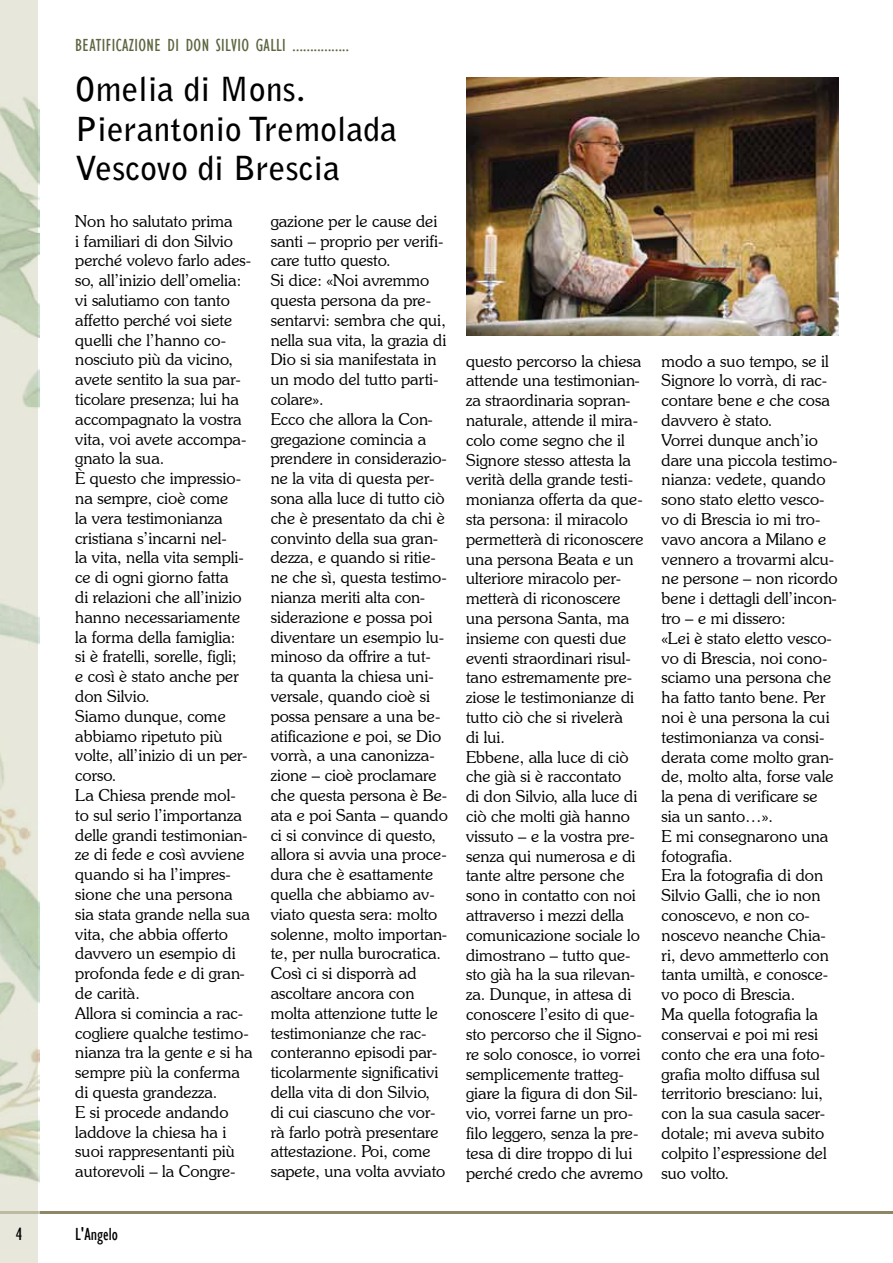
<style>
.page{position:relative;width:893px;height:1263px;background:#fff}
.page>*{position:absolute;margin:0;border:0;box-sizing:border-box;transform-origin:0 0}
.t1{font:700 33px/39.6px "Bell Gothic Std";letter-spacing:.01em;color:#000}
.t2{font:condensed 18px "Gill Sans";letter-spacing:.02em;color:#5d6641}
.t3{font:condensed 18px "Gill Sans";color:#000}
.t4{font:300 16.5px/19.8px "Souvenir IT Cby BT";color:#000}
</style>
<div class="page">
<hr style="left:0;top:1212px;width:893px;height:2px;background:#8d8766">
<img style="left:38px;top:108px;width:1px;height:1106px">
<svg style="left:0;top:0;width:38px;height:1263px;background:#dadfcd"></svg>
<img style="left:466px;top:78px;width:373px;height:257px">
<p class="t2" style="left:75px;top:37px;width:275px">BEATIFICAZIONE DI DON SILVIO GALLI ................</p>
<h1 class="t1" style="left:75px;top:72px;width:323px">Omelia di Mons.<br>Pierantonio Tremolada<br>Vescovo di Brescia</h1>
<p class="t4" style="left:75px;top:212px;width:179px">Non ho salutato prima<br>i familiari di don Silvio perché volevo farlo ades&shy;so, all’inizio dell’omelia: vi salutiamo con tanto affetto perché voi siete quelli che l’hanno co&shy;nosciuto più da vicino, avete sentito la sua par&shy;ticolare presenza; lui ha accompagnato la vostra vita, voi avete accompa&shy;gnato la sua.<br>È questo che impressio&shy;na sempre, cioè come<br>la vera testimonianza cristiana s’incarni nel-<br>la vita, nella vita sempli&shy;ce di ogni giorno fatta<br>di relazioni che all’inizio hanno necessariamente la forma della famiglia:<br>si è fratelli, sorelle, figli;<br>e così è stato anche per don Silvio.<br>Siamo dunque, come abbiamo ripetuto più volte, all’inizio di un per&shy;corso.<br>La Chiesa prende mol&shy;to sul serio l’importanza delle grandi testimonian&shy;ze di fede e così avviene quando si ha l’impres&shy;sione che una persona sia stata grande nella sua vita, che abbia offerto davvero un esempio di profonda fede e di gran&shy;de carità.<br>Allora si comincia a rac&shy;cogliere qualche testimo&shy;nianza tra la gente e si ha sempre più la conferma di questa grandezza.<br>E si procede andando laddove la chiesa ha i suoi rappresentanti più autorevoli – la Congre-</p>
<p class="t4" style="left:271px;top:212px;width:179px">gazione per le cause dei santi – proprio per verifi&shy;care tutto questo.<br>Si dice: «Noi avremmo questa persona da pre&shy;sentarvi: sembra che qui, nella sua vita, la grazia di<br>Dio si sia manifestata in un modo del tutto parti&shy;colare».<br>Ecco che allora la Con&shy;gregazione comincia a prendere in considerazio&shy;ne la vita di questa per&shy;sona alla luce di tutto ciò che è presentato da chi è convinto della sua gran&shy;dezza, e quando si ritie&shy;ne che sì, questa testimo&shy;nianza meriti alta con&shy;siderazione e possa poi diventare un esempio lu&shy;minoso da offrire a tut&shy;ta quanta la chiesa uni&shy;versale, quando cioè si possa pensare a una be&shy;atificazione e poi, se Dio vorrà, a una canonizza&shy;zione – cioè proclamare che questa persona è Be&shy;ata e poi Santa – quando ci si convince di questo, allora si avvia una proce&shy;dura che è esattamente quella che abbiamo av&shy;viato questa sera: molto solenne, molto importan&shy;te, per nulla burocratica.<br>Così ci si disporrà ad ascoltare ancora con molta attenzione tutte le testimonianze che rac&shy;conteranno episodi par&shy;ticolarmente significativi della vita di don Silvio,<br>di cui ciascuno che vor&shy;rà farlo potrà presentare attestazione. Poi, come sapete, una volta avviato</p>
<p class="t3" style="left:16px;top:1226px;width:8px">4</p>
<p class="t3" style="left:75px;top:1226px;width:44px">L'ANGELO</p>
<p class="t4" style="left:466px;top:352px;width:179px">questo percorso la chiesa attende una testimonian&shy;za straordinaria sopran&shy;naturale, attende il mira&shy;colo come segno che il<br>Signore stesso attesta la verità della grande testi&shy;monianza offerta da que&shy;sta persona: il miracolo permetterà di riconoscere una persona Beata e un ulteriore miracolo per&shy;metterà di riconoscere una persona Santa, ma insieme con questi due eventi straordinari risul&shy;tano estremamente pre&shy;ziose le testimonianze di tutto ciò che si rivelerà<br>di lui.<br>Ebbene, alla luce di ciò che già si è raccontato<br>di don Silvio, alla luce di ciò che molti già hanno vissuto – e la vostra pre&shy;senza qui numerosa e di tante altre persone che sono in contatto con noi attraverso i mezzi della comunicazione sociale lo dimostrano – tutto que&shy;sto già ha la sua rilevan&shy;za. Dunque, in attesa di conoscere l’esito di que&shy;sto percorso che il Signo&shy;re solo conosce, io vorrei semplicemente tratteg&shy;giare la figura di don Sil&shy;vio, vorrei farne un pro&shy;filo leggero, senza la pre&shy;tesa di dire troppo di lui perché credo che avremo</p>
<p class="t4" style="left:661px;top:352px;width:178px">modo a suo tempo, se il<br>Signore lo vorrà, di rac&shy;contare bene e che cosa davvero è stato.<br>Vorrei dunque anch’io dare una piccola testimo&shy;nianza: vedete, quando sono stato eletto vesco&shy;vo di Brescia io mi tro&shy;vavo ancora a Milano e vennero a trovarmi alcu&shy;ne persone – non ricordo bene i dettagli dell’incon&shy;tro – e mi dissero:<br>«Lei è stato eletto vesco&shy;vo di Brescia, noi cono&shy;sciamo una persona che ha fatto tanto bene. Per noi è una persona la cui testimonianza va consi&shy;derata come molto gran&shy;de, molto alta, forse vale la pena di verificare se sia un santo…».<br>E mi consegnarono una fotografia.<br>Era la fotografia di don<br>Silvio Galli, che io non conoscevo, e non co&shy;noscevo neanche Chia&shy;ri, devo ammetterlo con tanta umiltà, e conosce&shy;vo poco di Brescia.<br>Ma quella fotografia la conservai e poi mi resi conto che era una foto&shy;grafia molto diffusa sul territorio bresciano: lui, con la sua casula sacer&shy;dotale; mi aveva subito colpito l’espressione del suo volto.</p>
</div>
